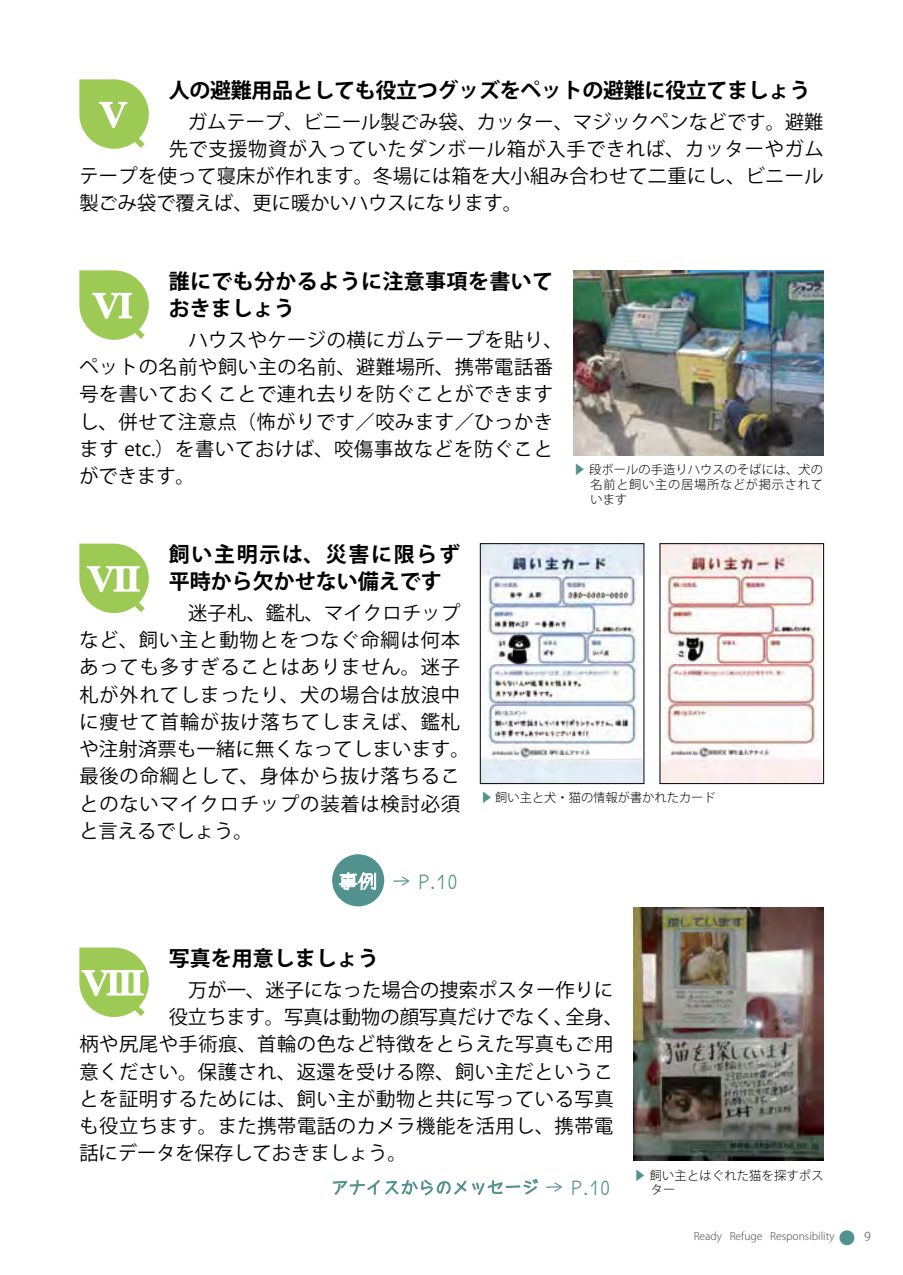
<style>
.page{position:relative;width:903px;height:1275px;background:#fff}
.page>*{position:absolute;margin:0;border:0;box-sizing:border-box;transform-origin:0 0}
.t1{font:700 21px/27.3px "Koz Go Pro";color:#000}
.t2{font:700 21px/27.3px "Koz Go Pro";letter-spacing:.02em;color:#000}
.t3{font:19.25px/27.3px "Koz Go Pro";letter-spacing:.03em;color:#000}
.t4{font:19.25px "Koz Go Pro";color:#000}
.t5{font:19.25px "Koz Go Pro";letter-spacing:.005em;color:#000}
.t6{font:19.25px "September M Kyohkan";color:#52928e}
.t7{font:300 12.25px/14.9px "Koz Go Pro";letter-spacing:.005em;color:#000;text-align:justify}
.t8{font:300 12.25px "Koz Go Pro";color:#595757}
.t9{font:300 10.5px "Koz Go Pro";color:#595757}
.s1{color:#52928e}
</style>
<div class="page">
<div style="left:839px;top:1230px;width:15px;height:15px;background:#52928e;border-radius:50%"></div>
<svg style="left:79px;top:79px;width:70px;height:70px"></svg>
<svg style="left:79px;top:270px;width:70px;height:70px"></svg>
<svg style="left:79px;top:544px;width:70px;height:69px"></svg>
<div style="left:332px;top:854px;width:52px;height:52px;background:#52928e;border-radius:50%"></div>
<svg style="left:339px;top:872px;width:37px;height:18px"></svg>
<img style="left:573px;top:270px;width:250px;height:186px">
<svg style="left:79px;top:947px;width:70px;height:70px"></svg>
<svg style="left:332px;top:1179px;width:206px;height:17px"></svg>
<img style="left:482px;top:545px;width:160px;height:237px">
<div style="left:480px;top:543px;width:164px;height:241px;border:1px solid #000"></div>
<img style="left:662px;top:545px;width:160px;height:237px">
<div style="left:660px;top:543px;width:164px;height:241px;border:1px solid #000"></div>
<img style="left:633px;top:907px;width:190px;height:254px">
<p class="t1" style="left:169px;top:78px;width:643px">人の避難用品としても役立つグッズをペットの避難に役立てましょう</p>
<p class="t4" style="left:169px;top:109px;width:656px">　ガムテープ、ビニール製ごみ袋、カッター、マジックペンなどです。避難</p>
<p class="t3" style="left:169px;top:136px;width:656px">先で支援物資が入っていたダンボール箱が入手できれば、カッターやガム</p>
<p class="t3" style="left:79px;top:163px;width:746px">テープを使って寝床が作れます。冬場には箱を大小組み合わせて二重にし、ビニール</p>
<p class="t4" style="left:79px;top:191px;width:444px">製ごみ袋で覆えば、更に暖かいハウスになります。</p>
<p class="t2" style="left:169px;top:269px;width:386px">誰にでも分かるように注意事項を書いておきましょう</p>
<p class="t3" style="left:79px;top:327px;width:485px;text-indent:89px">　ハウスやケージの横にガムテープを貼り、ペットの名前や飼い主の名前、避難場所、携帯電話番号を書いておくことで連れ去りを防ぐことができますし、併せて注意点（怖がりです／咬みます／ひっかきます etc.）を書いておけば、咬傷事故などを防ぐことができます。</p>
<p class="t7" style="left:590px;top:462px;width:234px;text-indent:-17px"><span class="s1">▶</span> 段ボールの手造りハウスのそばには、犬の名前と飼い主の居場所などが掲示されています</p>
<p class="t1" style="left:169px;top:542px;width:293px">飼い主明示は、災害に限らず平時から欠かせない備えです</p>
<p class="t3" style="left:79px;top:599px;width:392px;text-indent:89px">　迷子札、鑑札、マイクロチップなど、飼い主と動物とをつなぐ命綱は何本あっても多すぎることはありません。迷子札が外れてしまったり、犬の場合は放浪中に痩せて首輪が抜け落ちてしまえば、鑑札や注射済票も一緒に無くなってしまいます。最後の命綱として、身体から抜け落ちることのないマイクロチップの装着は検討必須と言えるでしょう。</p>
<p class="t6" style="left:392px;top:872px;width:68px">→ P.10</p>
<p class="t7" style="left:480px;top:790px;width:237px"><span class="s1">▶</span> 飼い主と犬・猫の情報が書かれたカード</p>
<p class="t1" style="left:169px;top:946px;width:211px">写真を用意しましょう</p>
<p class="t5" style="left:169px;top:977px;width:446px">　万が一、迷子になった場合の捜索ポスター作りに</p>
<p class="t4" style="left:169px;top:1004px;width:456px">役立ちます。写真は動物の顔写真だけでなく、全身、</p>
<p class="t3" style="left:79px;top:1031px;width:536px">柄や尻尾や手術痕、首輪の色など特徴をとらえた写真もご用</p>
<p class="t3" style="left:79px;top:1058px;width:535px">意ください。保護され、返還を受ける際、飼い主だというこ</p>
<p class="t3" style="left:79px;top:1086px;width:536px">とを証明するためには、飼い主が動物と共に写っている写真</p>
<p class="t3" style="left:79px;top:1113px;width:536px">も役立ちます。また携帯電話のカメラ機能を活用し、携帯電</p>
<p class="t4" style="left:79px;top:1141px;width:329px">話にデータを保存しておきましょう。</p>
<p class="t6" style="left:544px;top:1178px;width:68px">→ P.10</p>
<p class="t7" style="left:651px;top:1168px;width:174px;text-indent:-17px"><span class="s1">▶</span> 飼い主とはぐれた猫を探すポスター</p>
<p class="t9" style="left:694px;top:1229px;width:142px">Ready Refuge Responsibility</p>
<p class="t8" style="left:864px;top:1229px;width:8px">9</p>
</div>
